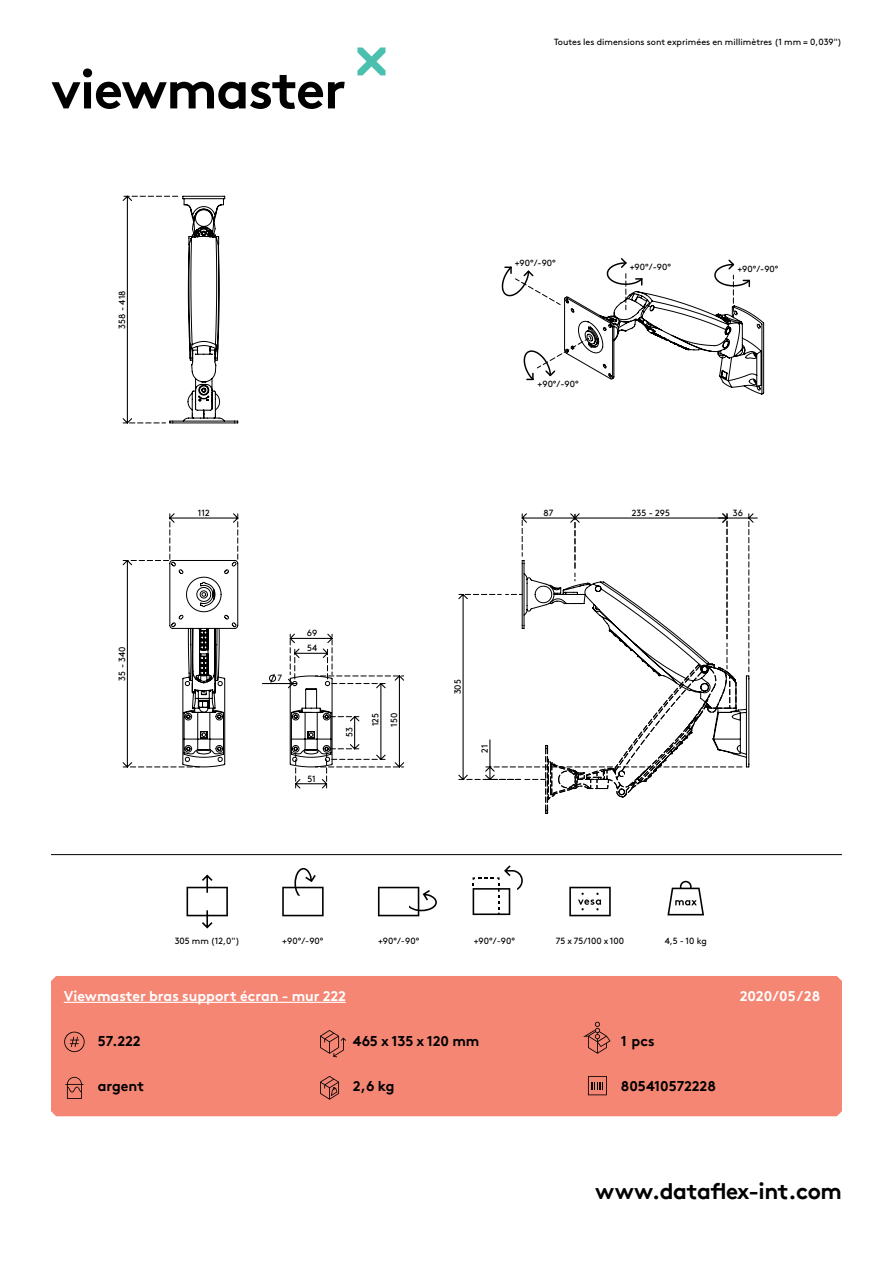
<style>
.page{position:relative;width:893px;height:1263px;background:#fff}
.page>*{position:absolute;margin:0;border:0;box-sizing:border-box;transform-origin:0 0}
.hoofdstuk{font:700 54px "Brown Pro TT";letter-spacing:-.02em;color:#000}
.t1{font:700 22.5px "Brown Pro TT";letter-spacing:-.02em;color:#000}
.specificaties{font:700 14.25px "Brown Pro TT";color:#000}
.t2{font:700 14.25px "Brown Pro TT";color:#fff}
.t3{font:9px "Brown";color:#000}
.t4{font:9px/18.6px "Brown Pro TT Regular Alt";color:#000}
</style>
<div class="page">
<svg style="left:357px;top:47px;width:28px;height:28px"></svg>
<hr style="left:51px;top:854px;width:791px;height:1px;background:#000">
<svg style="left:187px;top:874px;width:41px;height:54px"></svg>
<svg style="left:282px;top:868px;width:42px;height:48px"></svg>
<svg style="left:378px;top:887px;width:59px;height:29px"></svg>
<svg style="left:473px;top:865px;width:50px;height:50px"></svg>
<svg style="left:569px;top:887px;width:42px;height:29px"></svg>
<svg style="left:667px;top:881px;width:37px;height:34px"></svg>
<div style="left:51px;top:976px;width:791px;height:140px;background:#f58674"></div>
<svg style="left:122px;top:513px;width:117px;height:255px"></svg>
<svg style="left:122px;top:195px;width:116px;height:229px"></svg>
<svg style="left:501px;top:258px;width:263px;height:137px"></svg>
<svg style="left:458px;top:513px;width:300px;height:301px"></svg>
<svg style="left:262px;top:633px;width:143px;height:156px"></svg>
<svg style="left:64px;top:1032px;width:21px;height:20px"></svg>
<svg style="left:65px;top:1077px;width:18px;height:22px"></svg>
<svg style="left:320px;top:1030px;width:26px;height:27px"></svg>
<svg style="left:583px;top:1022px;width:27px;height:32px"></svg>
<svg style="left:320px;top:1076px;width:19px;height:24px"></svg>
<svg style="left:588px;top:1076px;width:19px;height:19px"></svg>
<hr style="left:64px;top:1002px;width:282px;height:1px;background:#fff">
<p class="hoofdstuk" style="left:51px;top:46px;width:297px">viewmaster</p>
<p class="t3" style="left:554px;top:35px;width:289px">Toutes les dimensions sont exprimées en millimètres (1 mm = 0,039")</p>
<p class="t4" style="left:112px;top:329px;width:39px;rotate:-90deg">358 - 418</p>
<p class="t4" style="left:112px;top:681px;width:35px;rotate:-90deg">35 - 340</p>
<p class="t4" style="left:198px;top:503px;width:13px">112</p>
<p class="t4" style="left:278px;top:668px;width:6px">7</p>
<p class="t4" style="left:307px;top:623px;width:12px">69</p>
<p class="t4" style="left:307px;top:638px;width:12px">54</p>
<p class="t4" style="left:307px;top:768px;width:10px">51</p>
<p class="t4" style="left:339px;top:737px;width:11px;rotate:-90deg">53</p>
<p class="t4" style="left:365px;top:727px;width:15px;rotate:-90deg">125<br>150</p>
<p class="t4" style="left:515px;top:253px;width:43px">+90°/-90°</p>
<p class="t4" style="left:538px;top:374px;width:43px">+90°/-90°</p>
<p class="t4" style="left:630px;top:257px;width:43px">+90°/-90°</p>
<p class="t4" style="left:737px;top:259px;width:43px">+90°/-90°</p>
<p class="t4" style="left:544px;top:503px;width:11px">87</p>
<p class="t4" style="left:632px;top:503px;width:40px">235 - 295</p>
<p class="t4" style="left:733px;top:503px;width:12px">36</p>
<p class="t4" style="left:448px;top:694px;width:17px;rotate:-90deg">305</p>
<p class="t4" style="left:474px;top:753px;width:10px;rotate:-90deg">21</p>
<p class="t3" style="left:175px;top:934px;width:67px">305 mm (12,0")</p>
<p class="t3" style="left:282px;top:934px;width:43px">+90°/-90°</p>
<p class="t3" style="left:378px;top:934px;width:43px">+90°/-90°</p>
<p class="t3" style="left:474px;top:934px;width:43px">+90°/-90°</p>
<p class="t3" style="left:556px;top:934px;width:70px">75 x 75/100 x 100</p>
<p class="t3" style="left:665px;top:934px;width:44px">4,5 - 10 kg</p>
<h3 class="t2" style="left:64px;top:985px;width:284px">Viewmaster bras support écran - mur 222</h3>
<h3 class="t2" style="left:740px;top:985px;width:82px">2020/05/28</h3>
<h3 class="specificaties" style="left:98px;top:1029px;width:44px">57.222</h3>
<p class="specificaties" style="left:98px;top:1074px;width:48px">argent</p>
<p class="specificaties" style="left:353px;top:1029px;width:128px">465 x 135 x 120 mm</p>
<p class="specificaties" style="left:621px;top:1029px;width:35px">1 pcs</p>
<p class="specificaties" style="left:353px;top:1074px;width:43px">2,6 kg</p>
<h3 class="specificaties" style="left:621px;top:1074px;width:97px">805410572228</h3>
<h2 class="t1" style="left:595px;top:1173px;width:248px">www.dataflex-int.com</h2>
</div>
